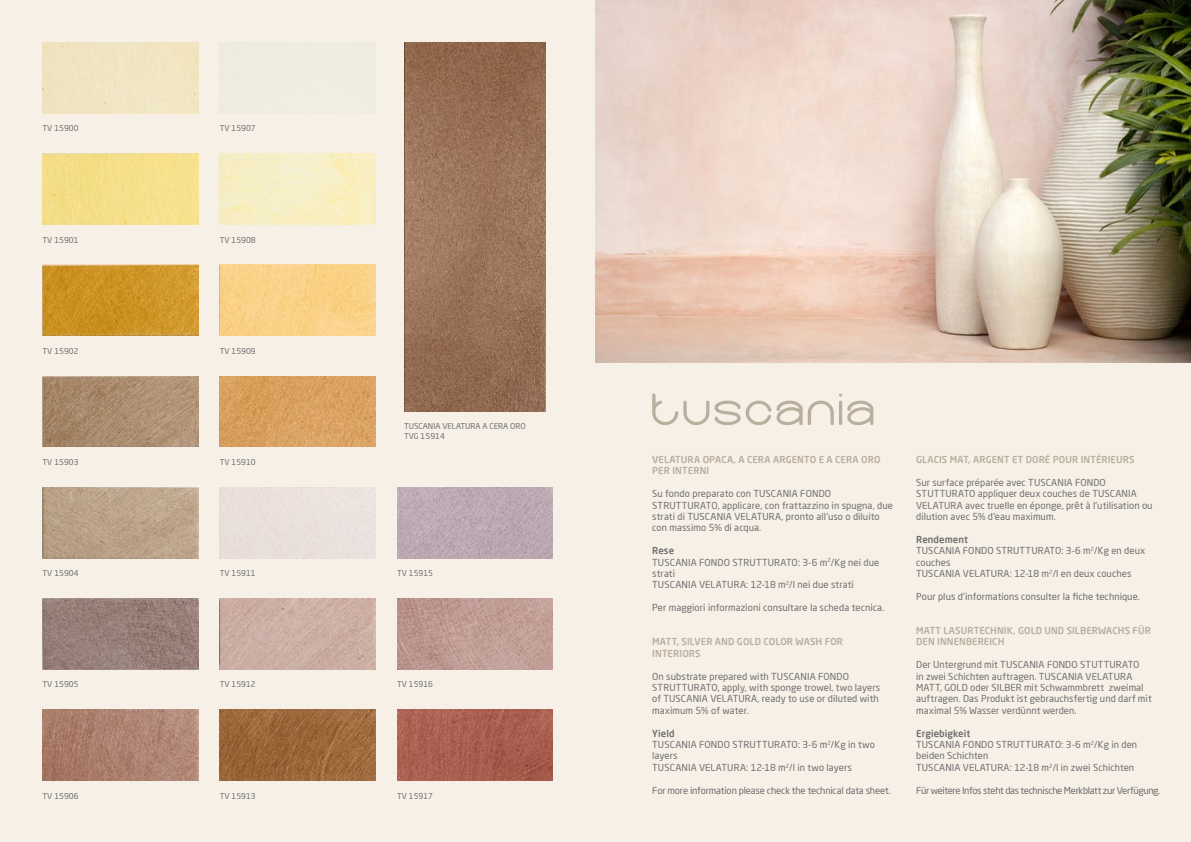
<style>
.page{position:relative;width:1191px;height:842px;background:#f6f0e7}
.page>*{position:absolute;margin:0;border:0;box-sizing:border-box;transform-origin:0 0}
.t1{font:9.5px/11.4px "Neo Sans Pro";letter-spacing:.01em;color:#706f6f}
.t2{font:500 9.5px/11.4px "Neo Sans Pro";letter-spacing:.01em;color:#baaf9e}
.t3{font:500 9.5px/11.4px "Neo Sans Pro";letter-spacing:.01em;color:#baae9f}
.t4{font:9.5px "Neo Sans Pro";letter-spacing:-.04em;color:#706f6f}
.t5{font:9.5px "Neo Sans Pro";letter-spacing:-.02em;color:#706f6f}
.t6{font:8px/9.6px "Neo Sans Pro";color:#706f6f}
.s1{font-weight:500}
</style>
<div class="page">
<img style="left:43px;top:710px;width:155px;height:70px">
<img style="left:43px;top:598px;width:155px;height:71px">
<img style="left:43px;top:487px;width:155px;height:71px">
<img style="left:43px;top:376px;width:155px;height:71px">
<img style="left:43px;top:265px;width:155px;height:71px">
<img style="left:43px;top:154px;width:155px;height:71px">
<img style="left:220px;top:43px;width:156px;height:70px">
<img style="left:220px;top:710px;width:156px;height:70px">
<img style="left:220px;top:598px;width:156px;height:71px">
<img style="left:220px;top:376px;width:156px;height:71px">
<img style="left:220px;top:265px;width:156px;height:71px">
<img style="left:220px;top:154px;width:156px;height:71px">
<img style="left:397px;top:710px;width:156px;height:70px">
<img style="left:397px;top:598px;width:156px;height:71px">
<img style="left:397px;top:487px;width:156px;height:71px">
<img style="left:404px;top:43px;width:142px;height:368px">
<img style="left:595px;top:0;width:596px;height:363px">
<svg style="left:652px;top:394px;width:181px;height:31px"></svg>
<svg style="left:839px;top:394px;width:34px;height:31px"></svg>
<p class="t6" style="left:43px;top:124px;width:38px">TV 15900</p>
<p class="t6" style="left:220px;top:124px;width:38px">TV 15907</p>
<p class="t6" style="left:43px;top:235px;width:38px">TV 15901</p>
<p class="t6" style="left:220px;top:235px;width:38px">TV 15908</p>
<p class="t6" style="left:43px;top:346px;width:38px">TV 15902</p>
<p class="t6" style="left:220px;top:346px;width:38px">TV 15909</p>
<p class="t6" style="left:404px;top:421px;width:123px">TUSCANIA VELATURA A CERA ORO<br>TVG 15914</p>
<p class="t6" style="left:43px;top:457px;width:38px">TV 15903</p>
<p class="t6" style="left:220px;top:457px;width:38px">TV 15910</p>
<p class="t6" style="left:43px;top:568px;width:38px">TV 15904</p>
<p class="t6" style="left:220px;top:568px;width:38px">TV 15911</p>
<p class="t6" style="left:397px;top:568px;width:38px">TV 15915</p>
<p class="t6" style="left:43px;top:679px;width:38px">TV 15905</p>
<p class="t6" style="left:220px;top:679px;width:38px">TV 15912</p>
<p class="t6" style="left:397px;top:679px;width:38px">TV 15916</p>
<p class="t6" style="left:43px;top:791px;width:38px">TV 15906</p>
<p class="t6" style="left:220px;top:791px;width:38px">TV 15913</p>
<p class="t6" style="left:397px;top:791px;width:38px">TV 15917</p>
<p class="t3" style="left:652px;top:454px;width:230px">VELATURA OPACA, A CERA ARGENTO E A CERA ORO<br>PER INTERNI</p>
<p class="t1" style="left:652px;top:488px;width:242px">Su fondo preparato con TUSCANIA FONDO STRUTTURATO, applicare, con frattazzino in spugna, due strati di TUSCANIA VELATURA, pronto all’uso o diluito con massimo 5% di acqua.</p>
<p class="t1" style="left:652px;top:545px;width:229px"><span class="s1">Rese<br></span>TUSCANIA FONDO STRUTTURATO: 3-6 m<sup>2</sup>/Kg nei due strati<br>TUSCANIA VELATURA: 12-18 m<sup>2</sup>/l nei due strati</p>
<p class="t1" style="left:652px;top:602px;width:234px">Per maggiori informazioni consultare la scheda tecnica.</p>
<p class="t3" style="left:652px;top:636px;width:192px">MATT, SILVER AND GOLD COLOR WASH FOR<br>INTERIORS</p>
<p class="t1" style="left:652px;top:670px;width:230px">On substrate prepared with TUSCANIA FONDO STRUTTURATO, apply, with sponge trowel, two layers of TUSCANIA VELATURA, ready to use or diluted with maximum 5% of water.</p>
<p class="t1" style="left:652px;top:727px;width:224px"><span class="s1">Yield<br></span>TUSCANIA FONDO STRUTTURATO: 3-6 m<sup>2</sup>/Kg in two layers<br>TUSCANIA VELATURA: 12-18 m<sup>2</sup>/l in two layers</p>
<p class="t5" style="left:652px;top:784px;width:240px">For more information please check the technical data sheet.</p>
<p class="t2" style="left:916px;top:454px;width:220px">GLACIS MAT, ARGENT ET DORÉ POUR INTÉRIEURS</p>
<p class="t1" style="left:916px;top:476px;width:238px">Sur surface préparée avec TUSCANIA FONDO STUTTURATO appliquer deux couches de TUSCANIA VELATURA avec truelle en éponge, prêt à l’utilisation ou dilution avec 5% d’eau maximum.</p>
<p class="t1" style="left:916px;top:533px;width:231px"><span class="s1">Rendement<br></span>TUSCANIA FONDO STRUTTURATO: 3-6 m<sup>2</sup>/Kg en deux couches<br>TUSCANIA VELATURA: 12-18 m<sup>2</sup>/l en deux couches</p>
<p class="t1" style="left:916px;top:590px;width:225px">Pour plus d’informations consulter la fiche technique.</p>
<p class="t2" style="left:916px;top:625px;width:236px">MATT LASURTECHNIK, GOLD UND SILBERWACHS FÜR<br>DEN INNENBEREICH</p>
<p class="t1" style="left:916px;top:659px;width:237px">Der Untergrund mit TUSCANIA FONDO STUTTURATO<br>in zwei Schichten auftragen. TUSCANIA VELATURA MATT, GOLD oder SILBER mit Schwammbrett zweimal auftragen. Das Produkt ist gebrauchsfertig und darf mit maximal 5% Wasser verdünnt werden.</p>
<p class="t1" style="left:916px;top:727px;width:222px"><span class="s1">Ergiebigkeit<br></span>TUSCANIA FONDO STRUTTURATO: 3-6 m<sup>2</sup>/Kg in den beiden Schichten<br>TUSCANIA VELATURA: 12-18 m<sup>2</sup>/l in zwei Schichten</p>
<p class="t4" style="left:916px;top:784px;width:246px">Für weitere Infos steht das technische Merkblatt zur Verfügung.</p>
</div>
